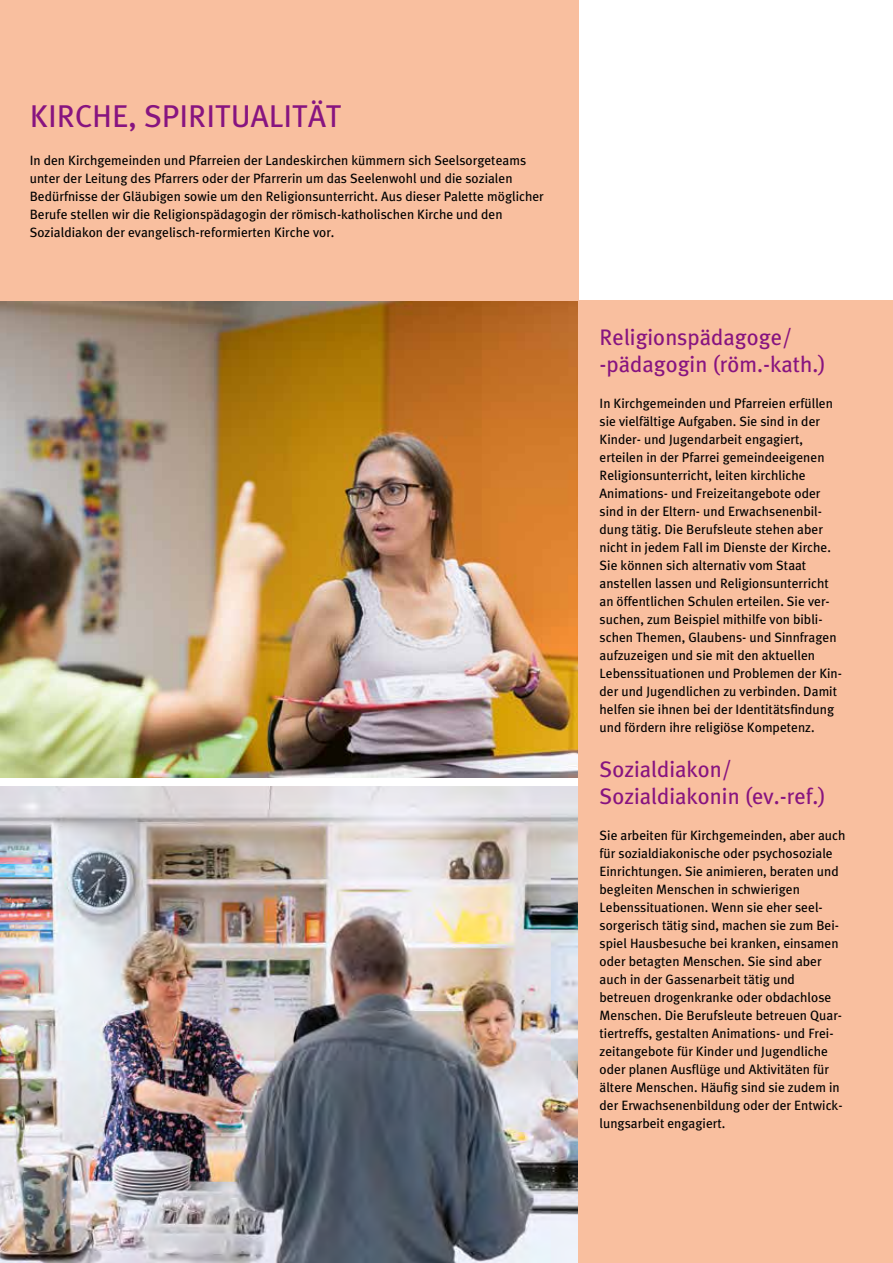
<style>
.page{position:relative;width:893px;height:1263px;background:#fff}
.page>*{position:absolute;margin:0;border:0;box-sizing:border-box;transform-origin:0 0}
.t1{font:31.5px "Meta Mix";color:#871480}
.t2{font:22.5px/27px "Meta Mix";color:#871480}
.t3{font:13.5px/18px "Meta Mix";color:#000}
</style>
<div class="page">
<img style="left:0;top:786px;width:578px;height:477px">
<img style="left:0;top:300px;width:578px;height:477px">
<div style="left:0;top:0;width:578px;height:300px;background:#f9bf9f"></div>
<div style="left:578px;top:300px;width:315px;height:963px;background:#f9bf9f"></div>
<h1 class="t1" style="left:30px;top:98px;width:313px">KIRCHE, SPIRITUALITÄT</h1>
<p class="t3" style="left:30px;top:151px;width:516px">In den Kirchgemeinden und Pfarreien der Landeskirchen kümmern sich Seelsorgeteams unter der Leitung des Pfarrers oder der Pfarrerin um das Seelenwohl und die sozialen Bedürfnisse der Gläubigen sowie um den Religionsunterricht. Aus dieser Palette möglicher Berufe stellen wir die Religionspädagogin der römisch-katholischen Kirche und den Sozialdiakon der evangelisch-reformierten Kirche vor.</p>
<h2 class="t2" style="left:600px;top:324px;width:228px">Religionspädagoge/ -pädagogin (röm.-kath.)</h2>
<p class="t3" style="left:600px;top:394px;width:244px">In Kirchgemeinden und Pfarreien erfüllen sie vielfältige Aufgaben. Sie sind in der Kinder- und Jugendarbeit engagiert, erteilen in der Pfarrei gemeindeeigenen Religionsunterricht, leiten kirchliche Animations- und Freizeitangebote oder sind in der Eltern- und Erwachsenenbil&shy;dung tätig. Die Berufsleute stehen aber nicht in jedem Fall im Dienste der Kirche.<br>Sie können sich alternativ vom Staat anstellen lassen und Religionsunterricht an öffentlichen Schulen erteilen. Sie ver&shy;suchen, zum Beispiel mithilfe von bibli&shy;schen Themen, Glaubens- und Sinnfragen aufzuzeigen und sie mit den aktuellen Lebenssituationen und Problemen der Kin&shy;der und Jugendlichen zu verbinden. Damit helfen sie ihnen bei der Identitätsfindung und fördern ihre religiöse Kompetenz.</p>
<h2 class="t2" style="left:600px;top:756px;width:228px">Sozialdiakon/<br>Sozialdiakonin (ev.-ref.)</h2>
<p class="t3" style="left:600px;top:826px;width:247px">Sie arbeiten für Kirchgemeinden, aber auch für sozialdiakonische oder psychosoziale Einrichtungen. Sie animieren, beraten und begleiten Menschen in schwierigen Lebenssituationen. Wenn sie eher seel&shy;sorgerisch tätig sind, machen sie zum Bei&shy;spiel Hausbesuche bei kranken, einsamen oder betagten Menschen. Sie sind aber auch in der Gassenarbeit tätig und betreuen drogenkranke oder obdachlose Menschen. Die Berufsleute betreuen Quar&shy;tiertreffs, gestalten Animations- und Frei&shy;zeitangebote für Kinder und Jugendliche oder planen Ausflüge und Aktivitäten für ältere Menschen. Häufig sind sie zudem in der Erwachsenenbildung oder der Entwick&shy;lungsarbeit engagiert.</p>
</div>
